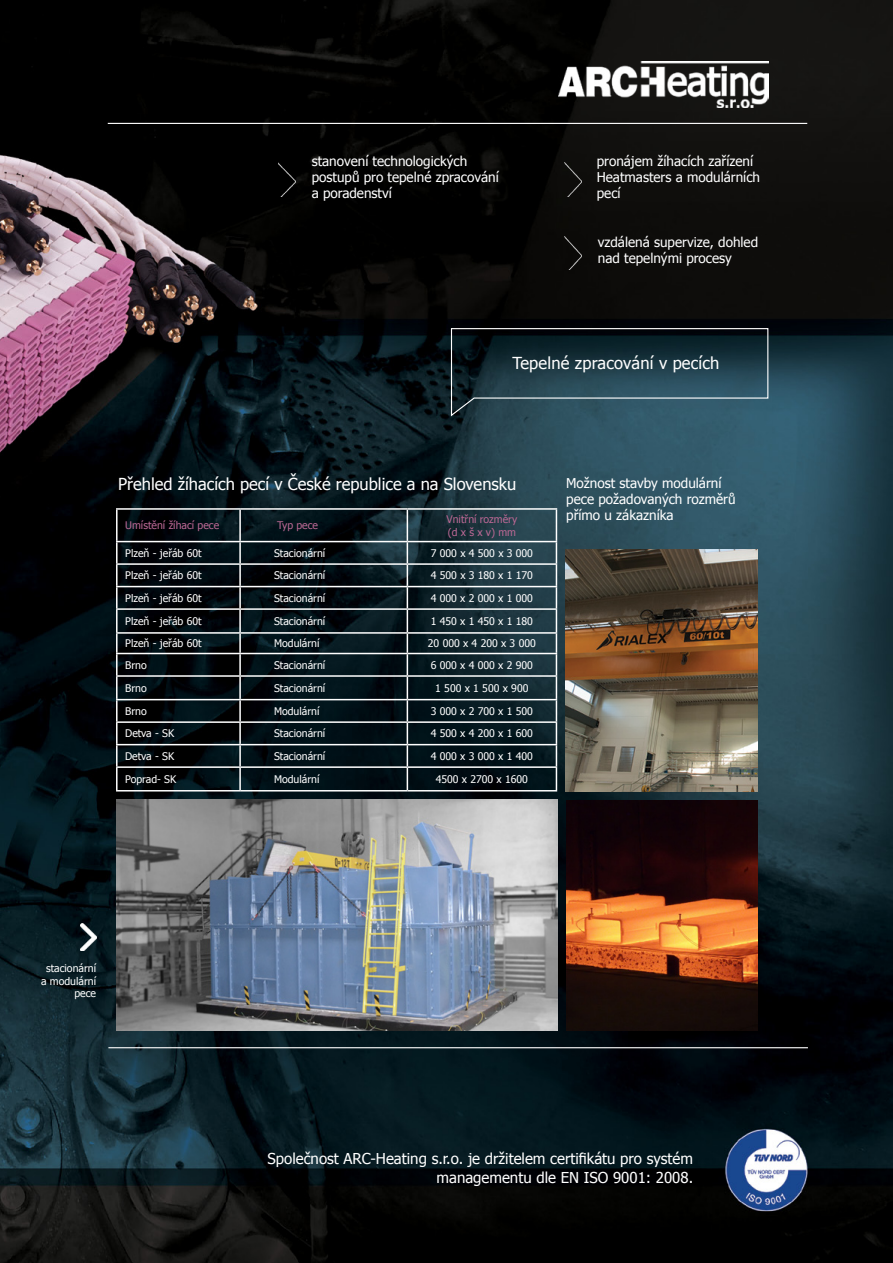
<style>
.page{position:relative;width:893px;height:1263px;background:#fff}
.page>*{position:absolute;margin:0;border:0;box-sizing:border-box;transform-origin:0 0}
.t1{font:16.5px "Tahoma";color:#fff}
.t2{font:15px/19.5px "Tahoma";color:#fff;text-align:right}
.t3{font:13.5px/16.2px "Tahoma";color:#fff}
.t4{font:10.5px/12.6px "Tahoma";color:#fff;text-align:right}
.t5{font:10.5px/12.6px "Tahoma";color:#bb6894}
</style>
<div class="page">
<img style="left:0;top:0;width:893px;height:1263px">
<hr style="left:108px;top:123px;width:699px;height:1px;background:#fff">
<img style="left:558px;top:62px;width:211px;height:45px">
<img style="left:278px;top:162px;width:18px;height:35px">
<img style="left:564px;top:236px;width:18px;height:34px">
<img style="left:564px;top:162px;width:18px;height:35px">
<img style="left:81px;top:923px;width:16px;height:28px">
<svg style="left:450px;top:327px;width:319px;height:90px"></svg>
<img style="left:116px;top:800px;width:441px;height:230px">
<img style="left:566px;top:800px;width:192px;height:230px">
<img style="left:565px;top:550px;width:193px;height:241px">
<hr style="left:108px;top:1047px;width:700px;height:1px;background:#fff">
<hr style="left:116px;top:510px;width:2px;height:31px;background:#fff">
<hr style="left:116px;top:508px;width:124px;height:2px;background:#fff">
<hr style="left:239px;top:510px;width:2px;height:31px;background:#fff">
<hr style="left:240px;top:508px;width:167px;height:2px;background:#fff">
<hr style="left:407px;top:510px;width:1px;height:31px;background:#fff">
<hr style="left:556px;top:510px;width:1px;height:31px;background:#fff">
<hr style="left:407px;top:508px;width:150px;height:2px;background:#fff">
<hr style="left:116px;top:542px;width:2px;height:21px;background:#fff">
<hr style="left:116px;top:541px;width:124px;height:1px;background:#fff">
<hr style="left:239px;top:542px;width:2px;height:21px;background:#fff">
<hr style="left:240px;top:541px;width:167px;height:1px;background:#fff">
<hr style="left:407px;top:541px;width:150px;height:1px;background:#fff">
<hr style="left:116px;top:565px;width:2px;height:21px;background:#fff">
<hr style="left:116px;top:563px;width:124px;height:2px;background:#fff">
<hr style="left:239px;top:565px;width:2px;height:21px;background:#fff">
<hr style="left:240px;top:563px;width:167px;height:2px;background:#fff">
<hr style="left:407px;top:563px;width:150px;height:2px;background:#fff">
<hr style="left:116px;top:587px;width:2px;height:21px;background:#fff">
<hr style="left:116px;top:586px;width:124px;height:1px;background:#fff">
<hr style="left:239px;top:587px;width:2px;height:21px;background:#fff">
<hr style="left:240px;top:586px;width:167px;height:1px;background:#fff">
<hr style="left:407px;top:586px;width:150px;height:1px;background:#fff">
<hr style="left:116px;top:610px;width:2px;height:22px;background:#fff">
<hr style="left:116px;top:608px;width:124px;height:2px;background:#fff">
<hr style="left:239px;top:610px;width:2px;height:22px;background:#fff">
<hr style="left:240px;top:608px;width:167px;height:2px;background:#fff">
<hr style="left:407px;top:608px;width:150px;height:2px;background:#fff">
<svg style="left:116px;top:634px;width:2px;height:19px"></svg>
<hr style="left:116px;top:632px;width:124px;height:2px;background:#fff">
<svg style="left:239px;top:634px;width:2px;height:19px"></svg>
<hr style="left:240px;top:632px;width:167px;height:2px;background:#fff">
<hr style="left:407px;top:632px;width:150px;height:2px;background:#fff">
<hr style="left:116px;top:654px;width:2px;height:21px;background:#fff">
<hr style="left:116px;top:653px;width:124px;height:1px;background:#fff">
<hr style="left:239px;top:654px;width:2px;height:21px;background:#fff">
<hr style="left:240px;top:653px;width:167px;height:1px;background:#fff">
<hr style="left:407px;top:653px;width:150px;height:1px;background:#fff">
<hr style="left:116px;top:677px;width:2px;height:22px;background:#fff">
<hr style="left:116px;top:675px;width:124px;height:2px;background:#fff">
<hr style="left:239px;top:677px;width:2px;height:22px;background:#fff">
<hr style="left:240px;top:675px;width:167px;height:2px;background:#fff">
<hr style="left:407px;top:675px;width:150px;height:2px;background:#fff">
<hr style="left:116px;top:700px;width:2px;height:21px;background:#fff">
<hr style="left:116px;top:699px;width:124px;height:1px;background:#fff">
<hr style="left:239px;top:700px;width:2px;height:21px;background:#fff">
<hr style="left:240px;top:699px;width:167px;height:1px;background:#fff">
<hr style="left:407px;top:699px;width:150px;height:1px;background:#fff">
<hr style="left:116px;top:723px;width:2px;height:21px;background:#fff">
<hr style="left:116px;top:721px;width:124px;height:2px;background:#fff">
<hr style="left:239px;top:723px;width:2px;height:21px;background:#fff">
<hr style="left:240px;top:721px;width:167px;height:2px;background:#fff">
<hr style="left:407px;top:721px;width:150px;height:2px;background:#fff">
<hr style="left:116px;top:745px;width:2px;height:21px;background:#fff">
<hr style="left:116px;top:744px;width:124px;height:1px;background:#fff">
<hr style="left:239px;top:745px;width:2px;height:21px;background:#fff">
<hr style="left:240px;top:744px;width:167px;height:1px;background:#fff">
<hr style="left:407px;top:744px;width:150px;height:1px;background:#fff">
<hr style="left:116px;top:768px;width:2px;height:22px;background:#fff">
<hr style="left:116px;top:766px;width:124px;height:2px;background:#fff">
<hr style="left:239px;top:768px;width:2px;height:22px;background:#fff">
<hr style="left:240px;top:766px;width:167px;height:2px;background:#fff">
<svg style="left:407px;top:542px;width:1px;height:248px"></svg>
<svg style="left:556px;top:542px;width:1px;height:248px"></svg>
<hr style="left:407px;top:766px;width:150px;height:2px;background:#fff">
<hr style="left:116px;top:790px;width:124px;height:1px;background:#fff">
<hr style="left:240px;top:790px;width:167px;height:1px;background:#fff">
<hr style="left:407px;top:790px;width:150px;height:1px;background:#fff">
<p class="t3" style="left:312px;top:152px;width:189px">stanovení technologických postupů pro tepelné zpracování a poradenství</p>
<p class="t3" style="left:597px;top:152px;width:165px">pronájem žíhacích zařízení<br>Heatmasters a modulárních pecí</p>
<p class="t3" style="left:598px;top:233px;width:162px">vzdálená supervize, dohled nad tepelnými procesy</p>
<h1 class="t1" style="left:512px;top:352px;width:209px">Tepelné zpracování v pecích</h1>
<h1 class="t1" style="left:118px;top:473px;width:400px">Přehled žíhacích pecí v České republice a na Slovensku</h1>
<p class="t3" style="left:566px;top:474px;width:171px">Možnost stavby modulární pece požadovaných rozměrů přímo u zákazníka</p>
<p class="t5" style="left:125px;top:519px;width:96px">Umístění žíhací pece</p>
<p class="t5" style="left:277px;top:519px;width:43px">Typ pece</p>
<p class="t5" style="left:446px;top:512px;width:72px">Vnitřní rozměry (d x š x v) mm</p>
<p class="t4" style="left:125px;top:546px;width:78px">Plzeň - jeřáb 60t</p>
<p class="t4" style="left:274px;top:546px;width:53px">Stacionární</p>
<p class="t4" style="left:431px;top:546px;width:104px">7 000 x 4 500 x 3 000</p>
<p class="t4" style="left:125px;top:569px;width:78px">Plzeň - jeřáb 60t</p>
<p class="t4" style="left:274px;top:569px;width:53px">Stacionární</p>
<p class="t4" style="left:431px;top:569px;width:104px">4 500 x 3 180 x 1 170</p>
<p class="t4" style="left:125px;top:591px;width:78px">Plzeň - jeřáb 60t</p>
<p class="t4" style="left:274px;top:591px;width:53px">Stacionární</p>
<p class="t4" style="left:431px;top:591px;width:104px">4 000 x 2 000 x 1 000</p>
<p class="t4" style="left:125px;top:614px;width:78px">Plzeň - jeřáb 60t</p>
<p class="t4" style="left:274px;top:614px;width:53px">Stacionární</p>
<p class="t4" style="left:431px;top:614px;width:104px">1 450 x 1 450 x 1 180</p>
<p class="t4" style="left:125px;top:637px;width:78px">Plzeň - jeřáb 60t</p>
<p class="t4" style="left:274px;top:637px;width:47px">Modulární</p>
<p class="t4" style="left:428px;top:637px;width:109px">20 000 x 4 200 x 3 000</p>
<p class="t4" style="left:125px;top:658px;width:23px">Brno</p>
<p class="t4" style="left:274px;top:658px;width:53px">Stacionární</p>
<p class="t4" style="left:431px;top:658px;width:104px">6 000 x 4 000 x 2 900</p>
<p class="t4" style="left:125px;top:681px;width:23px">Brno</p>
<p class="t4" style="left:274px;top:681px;width:53px">Stacionární</p>
<p class="t4" style="left:435px;top:681px;width:95px">1 500 x 1 500 x 900</p>
<p class="t4" style="left:125px;top:704px;width:23px">Brno</p>
<p class="t4" style="left:274px;top:704px;width:47px">Modulární</p>
<p class="t4" style="left:431px;top:704px;width:104px">3 000 x 2 700 x 1 500</p>
<p class="t4" style="left:125px;top:727px;width:51px">Detva - SK</p>
<p class="t4" style="left:274px;top:727px;width:53px">Stacionární</p>
<p class="t4" style="left:431px;top:727px;width:104px">4 500 x 4 200 x 1 600</p>
<p class="t4" style="left:125px;top:749px;width:51px">Detva - SK</p>
<p class="t4" style="left:274px;top:749px;width:53px">Stacionární</p>
<p class="t4" style="left:431px;top:749px;width:104px">4 000 x 3 000 x 1 400</p>
<p class="t4" style="left:125px;top:772px;width:53px">Poprad- SK</p>
<p class="t4" style="left:274px;top:772px;width:47px">Modulární</p>
<p class="t4" style="left:436px;top:772px;width:94px">4500 x 2700 x 1600</p>
<p class="t4" style="left:41px;top:961px;width:56px">stacionární a modulární pece</p>
<h2 class="t2" style="left:268px;top:1148px;width:427px">Společnost ARC-Heating s.r.o. je držitelem certifikátu pro systém managementu dle EN ISO 9001: 2008.</h2>
</div>
